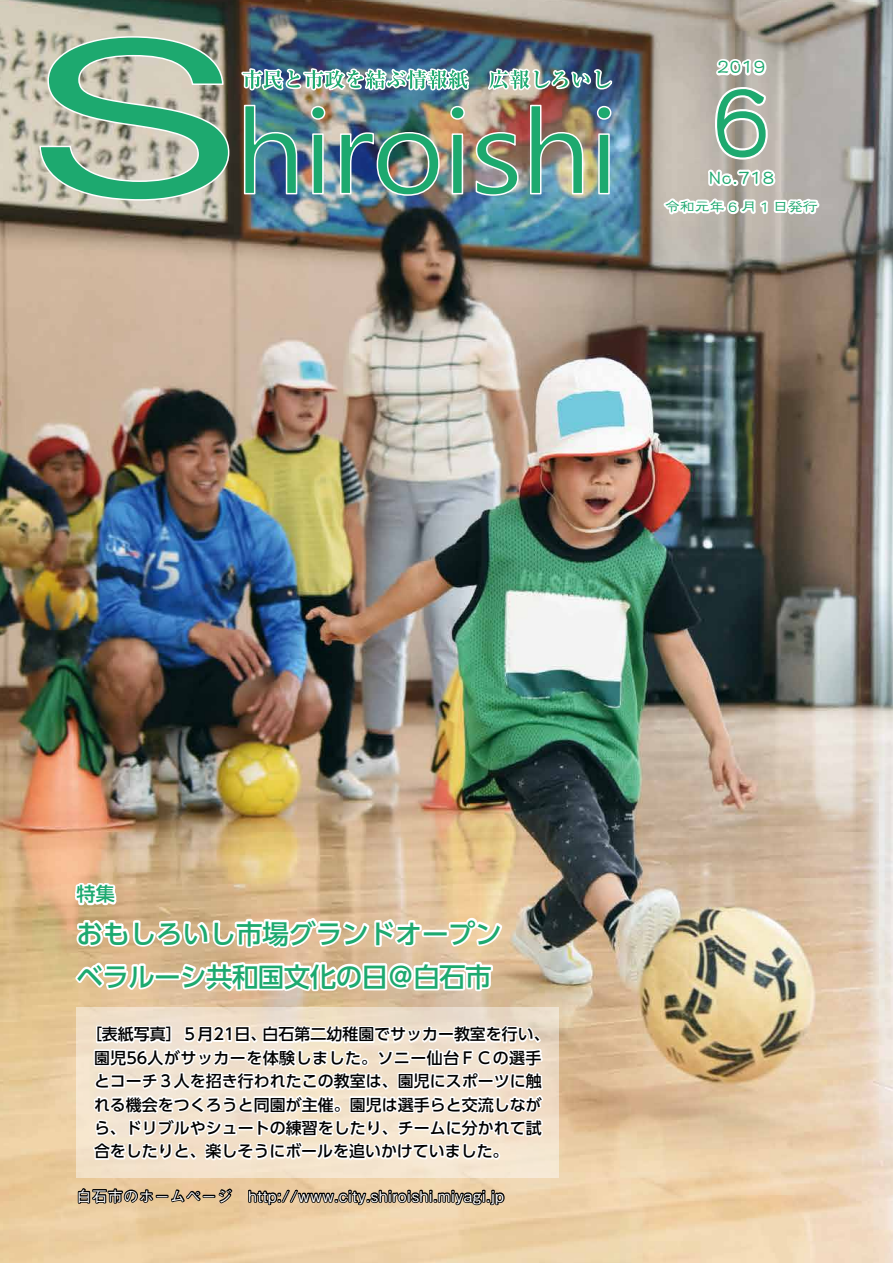
<style>
.page{position:relative;width:893px;height:1263px;background:#fff}
.page>*{position:absolute;margin:0;border:0;box-sizing:border-box;transform-origin:0 0}
.t1{font:106.35px "Likurei Std";color:#1da96f;scale:.9 1}
.t2{font:500 26.55px "UD Shin Go Pro";letter-spacing:-.025em;color:#1da96f}
.t3{font:500 26.55px "UD Shin Go Pro";color:#1da96f}
.t4{font:19.2px "Likurei Std";color:#1da96f}
.t5{font:500 19.2px "UD Shin Go Pro";color:#1da96f}
.t6{font:500 15.9px/23.4px "UD Shin Go Pro";letter-spacing:.005em;color:#000}
.t7{font:500 14.85px "Gothic BBB Pro";letter-spacing:.05em;color:#fff}
.t8{font:14.85px "Likurei Std";color:#1da96f}
</style>
<div class="page">
<img style="left:0;top:0;width:893px;height:1263px">
<img style="left:660px;top:57px;width:163px;height:490px">
<img style="left:243px;top:147px;width:369px;height:50px">
<svg style="left:38px;top:35px;width:192px;height:166px;background:#85b596"></svg>
<img style="left:229px;top:0;width:386px;height:147px">
<img style="left:243px;top:70px;width:368px;height:19px">
<div style="left:77px;top:1008px;width:482px;height:170px;background:#f2e1cb"></div>
<svg style="left:93px;top:1019px;width:453px;height:144px"></svg>
<svg style="left:77px;top:1186px;width:157px;height:29px;background:#b49c78"></svg>
<svg style="left:247px;top:1186px;width:259px;height:29px;background:#ab9679"></svg>
<svg style="left:72px;top:880px;width:48px;height:27px"></svg>
<svg style="left:72px;top:959px;width:87px;height:35px"></svg>
<svg style="left:177px;top:959px;width:318px;height:36px"></svg>
<svg style="left:74px;top:914px;width:350px;height:37px"></svg>
<svg style="left:447px;top:916px;width:58px;height:33px"></svg>
<p class="t4" style="left:717px;top:53px;width:50px">2019</p>
<h1 class="t1" style="left:711px;top:46px;width:68px">6</h1>
<p class="t4" style="left:708px;top:164px;width:67px">No.718</p>
<p class="t8" style="left:665px;top:197px;width:154px">令和元年 6 月 1 日発行</p>
<p class="t5" style="left:77px;top:878px;width:40px">特集</p>
<h2 class="t3" style="left:77px;top:912px;width:427px">おもしろいし市場グランドオープン</h2>
<h2 class="t2" style="left:77px;top:955px;width:417px">ベラルーシ共和国文化の日＠白石市</h2>
<p class="t6" style="left:263px;top:1022px;width:289px">白石第二幼稚園でサッカー教室を行い、</p>
<p class="t6" style="left:94px;top:1022px;width:449px;text-indent:-8px">［表紙写真］５月21日、<br>園児56人がサッカーを体験しました。ソニー仙台ＦＣの選手とコーチ３人を招き行われたこの教室は、園児にスポーツに触れる機会をつくろうと同園が主催。園児は選手らと交流しながら、ドリブルやシュートの練習をしたり、チームに分かれて試合をしたりと、楽しそうにボールを追いかけていました。</p>
<p class="t7" style="left:77px;top:1184px;width:429px">白石市のホームページ　http://www.city.shiroishi.miyagi.jp</p>
</div>
